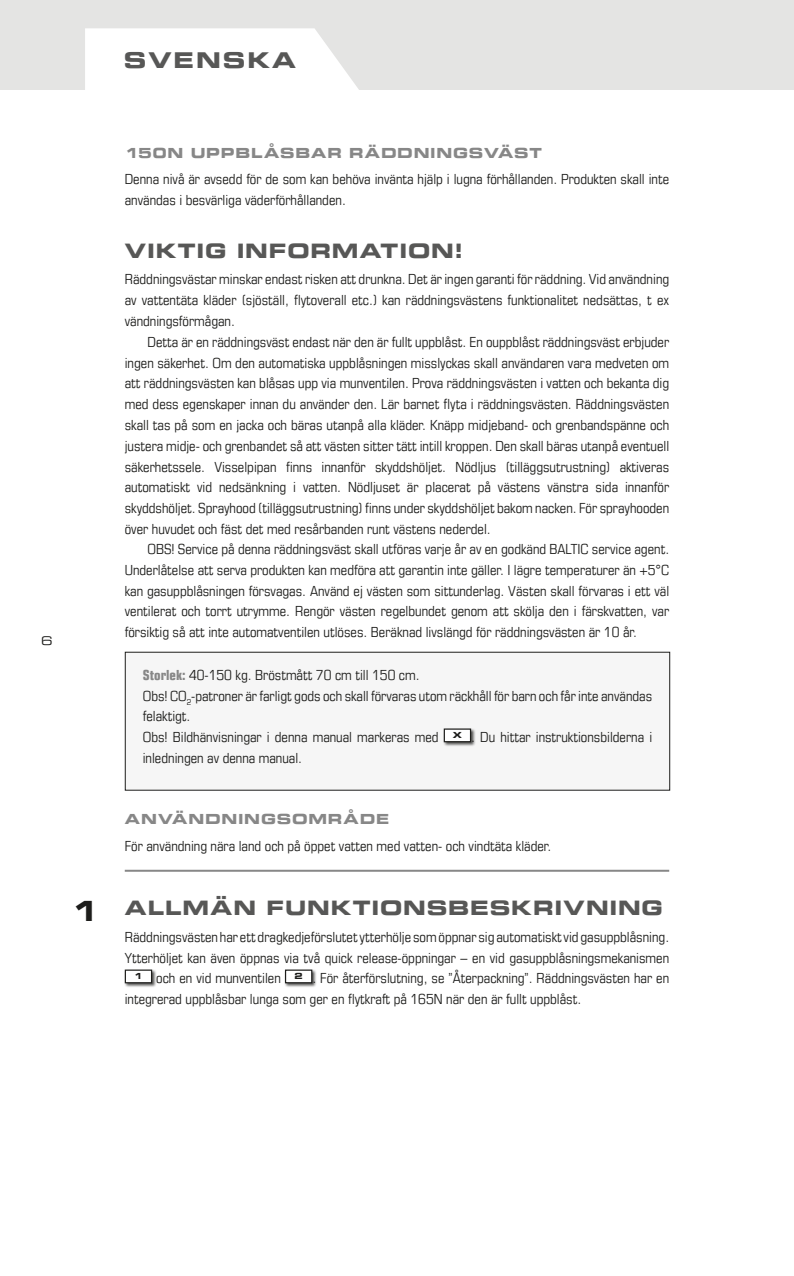
<style>
.page{position:relative;width:794px;height:1276px;background:#fff}
.page>*{position:absolute;margin:0;border:0;box-sizing:border-box;transform-origin:0 0}
.Rubrik_5p_PRO{font:28px "Eurostile LT Bold Extended Two";color:#1d1d1b}
.Ingress{font:21.8px "Eurostile LT Bold Extended Two";letter-spacing:.09em;color:#575756}
.Rubbe_SuperStor{font:20px "Eurostile LT Bold Extended Two";letter-spacing:.04em;color:#575756}
.Brödtext{font:condensed 14px/20.8px "Eurostile LT";color:#1d1d1b;text-align:justify}
.Brödtext_ruta{font:condensed 14px/20.8px "Eurostile LT";color:#1d1d1b}
.Rubbe_SuperStor-2{font:condensed 14px/20.8px "Eurostile LT";color:#1d1d1b}
.Rubbe_SuperStor-3{font:14px "Eurostile LT Bold Extended Two";letter-spacing:.06em;color:#878787}
.t1{font:12px "Eurostile LT Extended Two";color:#1d1d1b}
.t2{font:8.4px "Eurostile LT Bold Extended Two";color:#1d1d1b}
.s1{font-weight:700;color:#878787}
</style>
<div class="page">
<div style="left:0;top:0;width:794px;height:89px;background:#e4e4e3"></div>
<hr style="left:125px;top:869px;width:544px;height:2px;background:#878787">
<div style="left:125px;top:652px;width:544px;height:138px;background:#f6f6f6"></div>
<div style="left:443px;top:728px;width:32px;height:18px;background:#1d1d1b;opacity:.75"></div>
<div style="left:444px;top:729px;width:26px;height:12px;background:#fff"></div>
<div style="left:444px;top:728px;width:27px;height:14px;border:1px solid #1d1d1b"></div>
<div style="left:124px;top:969px;width:32px;height:18px;background:#1d1d1b;opacity:.75"></div>
<div style="left:125px;top:970px;width:27px;height:12px;background:#fff"></div>
<div style="left:125px;top:969px;width:27px;height:14px;border:1px solid #1d1d1b"></div>
<div style="left:284px;top:969px;width:33px;height:18px;background:#1d1d1b;opacity:.75"></div>
<div style="left:285px;top:970px;width:27px;height:12px;background:#fff"></div>
<div style="left:285px;top:969px;width:27px;height:14px;border:1px solid #1d1d1b"></div>
<svg style="left:85px;top:28px;width:275px;height:62px;background:#fcfcfc"></svg>
<p class="t1" style="left:41px;top:632px;width:13px">6</p>
<p class="Rubrik_5p_PRO" style="left:71px;top:891px;width:29px">1</p>
<p class="Ingress" style="left:124px;top:45px;width:174px">SVENSKA</p>
<p class="Rubbe_SuperStor-3" style="left:125px;top:143px;width:419px">150N UPPBLÅSBAR RÄDDNINGSVÄST</p>
<p class="Rubbe_SuperStor-2" style="left:125px;top:168px;width:546px">Denna nivå är avsedd för de som kan behöva invänta hjälp i lugna förhållanden. Produkten skall inte användas i besvärliga väderförhållanden.</p>
<p class="Rubbe_SuperStor" style="left:125px;top:236px;width:340px">VIKTIG INFORMATION!</p>
<p class="Brödtext" style="left:125px;top:269px;width:546px">Räddningsvästar minskar endast risken att drunkna. Det är ingen garanti för räddning. Vid användning av vattentäta kläder (sjöställ, flytoverall etc.) kan räddningsvästens funktionalitet nedsättas, t ex vändningsförmågan.</p>
<p class="Brödtext" style="left:125px;top:331px;width:546px;text-indent:23px">Detta är en räddningsväst endast när den är fullt uppblåst. En ouppblåst räddningsväst erbjuder ingen säkerhet. Om den automatiska uppblåsningen misslyckas skall användaren vara medveten om att räddningsvästen kan blåsas upp via munventilen. Prova räddningsvästen i vatten och bekanta dig med dess egenskaper innan du använder den. Lär barnet flyta i räddningsvästen. Räddningsvästen skall tas på som en jacka och bäras utanpå alla kläder. Knäpp midjeband- och grenbandspänne och justera midje- och grenbandet så att västen sitter tätt intill kroppen. Den skall bäras utanpå eventuell säkerhetssele. Visselpipan finns innanför skyddshöljet. Nödljus (tilläggsutrustning) aktiveras automatiskt vid nedsänkning i vatten. Nödljuset är placerat på västens vänstra sida innanför skyddshöljet. Sprayhood (tilläggsutrustning) finns under skyddshöljet bakom nacken. För sprayhooden över huvudet och fäst det med resårbanden runt västens nederdel.</p>
<p class="Brödtext" style="left:125px;top:538px;width:546px;text-indent:23px">OBS! Service på denna räddningsväst skall utföras varje år av en godkänd BALTIC service agent.<br>Underlåtelse att serva produkten kan medföra att garantin inte gäller. I lägre temperaturer än +5°C kan gasuppblåsningen försvagas. Använd ej västen som sittunderlag. Västen skall förvaras i ett väl ventilerat och torrt utrymme. Rengör västen regelbundet genom att skölja den i färskvatten, var försiktig så att inte automatventilen utlöses. Beräknad livslängd för räddningsvästen är 10 år.</p>
<p class="Brödtext" style="left:143px;top:664px;width:278px"><span class="s1">Storlek:</span> 40-150 kg. Bröstmått 70 cm till 150 cm.</p>
<p class="Brödtext" style="left:143px;top:685px;width:511px">Obs! CO<sub>2</sub>-patroner är farligt gods och skall förvaras utom räckhåll för barn och får inte användas felaktigt.</p>
<p class="Brödtext" style="left:143px;top:726px;width:297px">Obs! Bildhänvisningar i denna manual markeras med</p>
<p class="t2" style="left:453px;top:729px;width:11px">X</p>
<p class="Brödtext" style="left:471px;top:726px;width:183px">. Du hittar instruktionsbilderna i</p>
<p class="Brödtext" style="left:143px;top:747px;width:161px">inledningen av denna manual.</p>
<p class="Rubbe_SuperStor-3" style="left:125px;top:809px;width:266px">ANVÄNDNINGSOMRÅDE</p>
<p class="Brödtext" style="left:125px;top:835px;width:428px">För användning nära land och på öppet vatten med vatten- och vindtäta kläder.</p>
<p class="Rubbe_SuperStor" style="left:125px;top:894px;width:539px">ALLMÄN FUNKTIONSBESKRIVNING</p>
<p class="Brödtext_ruta" style="left:125px;top:926px;width:546px">Räddningsvästen har ett dragkedjeförslutet ytterhölje som öppnar sig automatiskt vid gasuppblåsning.<br>Ytterhöljet kan även öppnas via två quick release-öppningar – en vid gasuppblåsningsmekanismen</p>
<p class="t2" style="left:134px;top:970px;width:10px">1</p>
<p class="Brödtext_ruta" style="left:156px;top:967px;width:126px">och en vid munventilen</p>
<p class="t2" style="left:294px;top:970px;width:10px">2</p>
<p class="Brödtext_ruta" style="left:125px;top:967px;width:546px;text-indent:188px">. För återförslutning, se ”Återpackning”. Räddningsvästen har en integrerad uppblåsbar lunga som ger en flytkraft på 165N när den är fullt uppblåst.</p>
</div>
